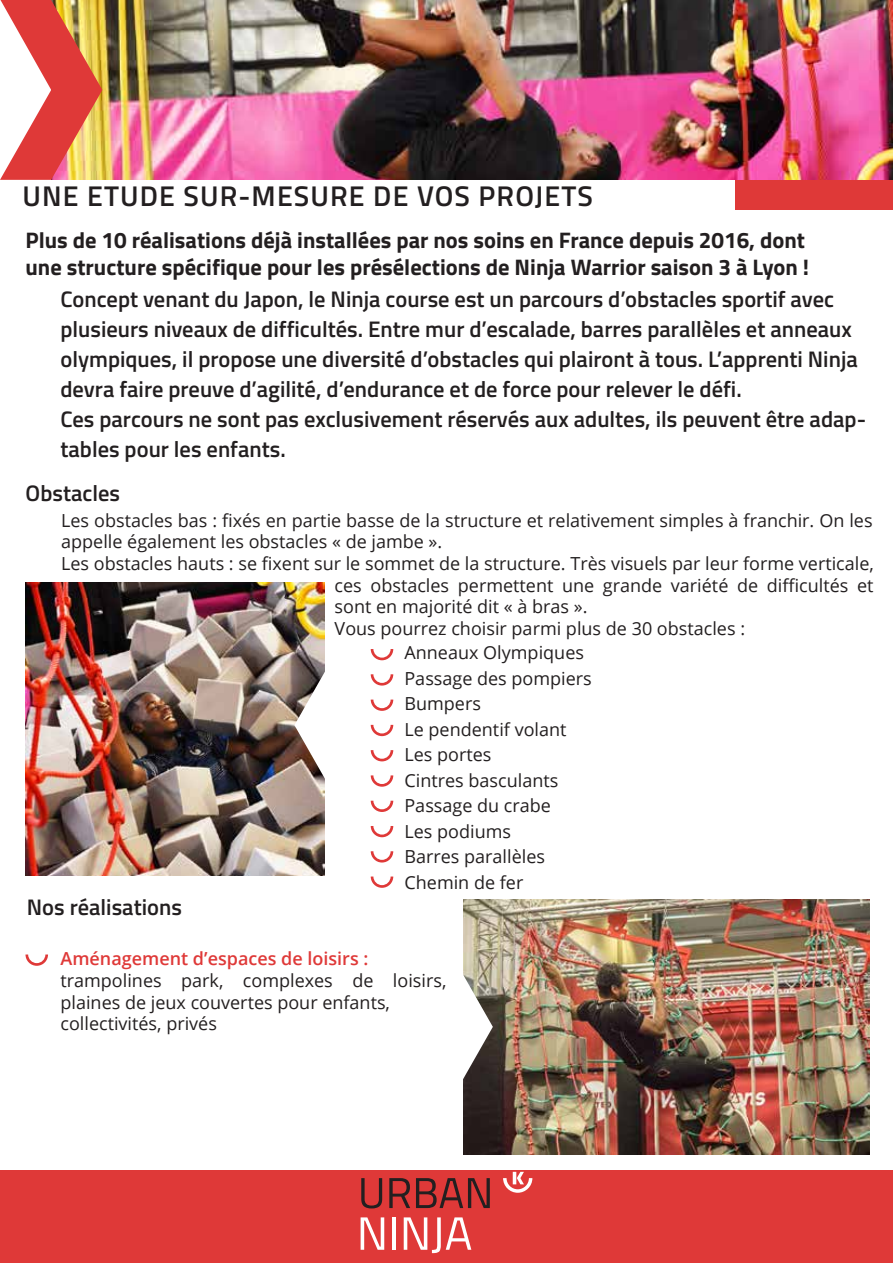
<style>
.page{position:relative;width:893px;height:1263px;background:#fff}
.page>*{position:absolute;margin:0;border:0;box-sizing:border-box;transform-origin:0 0}
.t1{font:600 28.5px "Titillium Web";letter-spacing:.04em;color:#231f20}
.t2{font:600 22.5px/30px "Titillium Web";color:#231f20}
.t3{font:700 22.5px/27px "Titillium Web";color:#231f20}
.t4{font:18px/25.5px "Open Sans";color:#231f20}
.t5{font:600 18px "Open Sans";color:#df3938}
</style>
<div class="page">
<img style="left:463px;top:899px;width:407px;height:255px">
<svg style="left:463px;top:972px;width:30px;height:109px"></svg>
<div style="left:0;top:1170px;width:893px;height:93px;background:#df3938"></div>
<div style="left:735px;top:180px;width:158px;height:30px;background:#df3938"></div>
<svg style="left:25px;top:954px;width:23px;height:12px"></svg>
<img style="left:102px;top:0;width:791px;height:180px">
<svg style="left:0;top:0;width:102px;height:180px"></svg>
<img style="left:26px;top:582px;width:299px;height:294px">
<svg style="left:294px;top:671px;width:31px;height:108px"></svg>
<svg style="left:361px;top:1178px;width:21px;height:30px"></svg>
<svg style="left:389px;top:1178px;width:21px;height:30px"></svg>
<svg style="left:416px;top:1178px;width:74px;height:30px"></svg>
<svg style="left:503px;top:1172px;width:29px;height:21px"></svg>
<svg style="left:361px;top:1217px;width:23px;height:33px"></svg>
<hr style="left:392px;top:1217px;width:4px;height:33px;background:#fff">
<svg style="left:404px;top:1217px;width:67px;height:36px"></svg>
<svg style="left:371px;top:700px;width:22px;height:11px"></svg>
<svg style="left:371px;top:725px;width:22px;height:11px"></svg>
<svg style="left:371px;top:649px;width:22px;height:11px"></svg>
<svg style="left:371px;top:674px;width:22px;height:11px"></svg>
<svg style="left:371px;top:775px;width:22px;height:12px"></svg>
<svg style="left:371px;top:750px;width:22px;height:11px"></svg>
<svg style="left:371px;top:801px;width:22px;height:11px"></svg>
<svg style="left:371px;top:826px;width:22px;height:11px"></svg>
<svg style="left:371px;top:851px;width:22px;height:11px"></svg>
<svg style="left:371px;top:876px;width:22px;height:12px"></svg>
<h1 class="t1" style="left:22px;top:174px;width:572px">UNE ETUDE SUR-MESURE DE VOS PROJETS</h1>
<p class="t3" style="left:25px;top:225px;width:785px">Plus de 10 réalisations déjà installées par nos soins en France depuis 2016, dont une structure spécifique pour les présélections de Ninja Warrior saison 3 à Lyon !</p>
<p class="t2" style="left:61px;top:283px;width:807px">Concept venant du Japon, le Ninja course est un parcours d’obstacles sportif avec plusieurs niveaux de difficultés. Entre mur d’escalade, barres parallèles et anneaux olympiques, il propose une diversité d’obstacles qui plairont à tous. L’apprenti Ninja devra faire preuve d’agilité, d’endurance et de force pour relever le défi.<br>Ces parcours ne sont pas exclusivement réservés aux adultes, ils peuvent être adap&shy;tables pour les enfants.</p>
<p class="t2" style="left:26px;top:477px;width:96px">Obstacles</p>
<p class="t4" style="left:61px;top:507px;width:813px">Les obstacles bas : fixés en partie basse de la structure et relativement simples à franchir. On les</p>
<p class="t4" style="left:61px;top:529px;width:383px">appelle également les obstacles « de jambe ».</p>
<p class="t4" style="left:61px;top:550px;width:814px">Les obstacles hauts : se fixent sur le sommet de la structure. Très visuels par leur forme verticale,</p>
<p class="t4" style="left:335px;top:572px;width:540px">ces obstacles permettent une grande variété de difficultés et</p>
<p class="t4" style="left:335px;top:594px;width:254px">sont en majorité dit « à bras ».</p>
<p class="t4" style="left:335px;top:615px;width:412px">Vous pourrez choisir parmi plus de 30 obstacles :</p>
<p class="t2" style="left:27px;top:891px;width:156px">Nos réalisations</p>
<p class="t4" style="left:404px;top:639px;width:189px">Anneaux Olympiques<br>Passage des pompiers<br>Bumpers<br>Le pendentif volant<br>Les portes<br>Cintres basculants<br>Passage du crabe<br>Les podiums<br>Barres parallèles<br>Chemin de fer</p>
<p class="t5" style="left:61px;top:946px;width:309px">Aménagement d’espaces de loisirs :</p>
<p class="t4" style="left:61px;top:969px;width:387px;line-height:21.6px">trampolines park, complexes de loisirs, plaines de jeux couvertes pour enfants, collectivités, privés</p>
</div>
